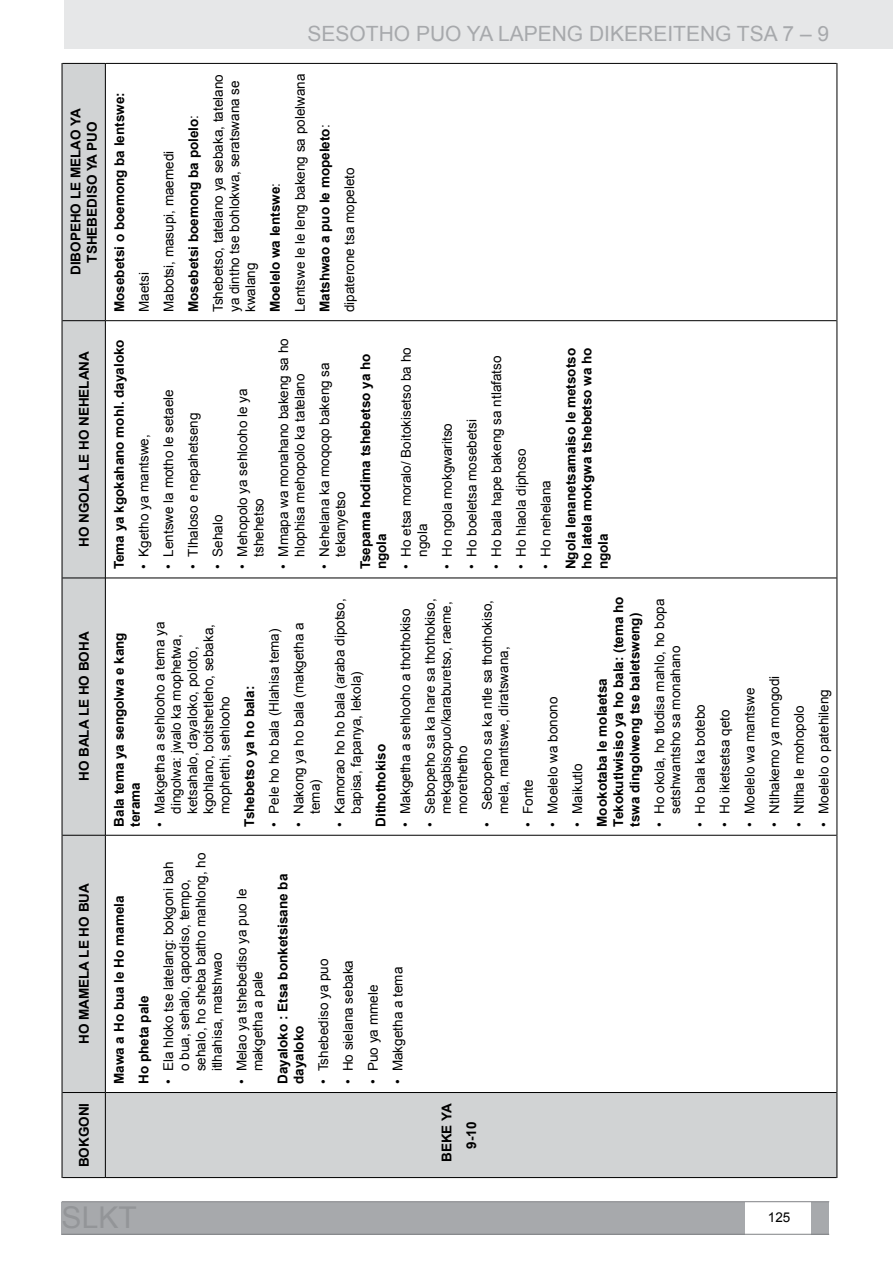
<style>
.page{position:relative;width:893px;height:1263px;background:#fff}
.page>*{position:absolute;margin:0;border:0;box-sizing:border-box;transform-origin:0 0}
.t1{font:21px "Arial";color:#a7a9ac}
.t2{font:13.5px/16.2px "Arial";color:#000}
.t3{font:700 13.5px/16.2px "Arial";color:#000}
.s1{font-weight:700}
</style>
<div class="page">
<div style="left:64px;top:0;width:829px;height:49px;background:#e6e7e8"></div>
<div style="left:62px;top:1202px;width:683px;height:32px;background:#a7a9ac"></div>
<div style="left:812px;top:1202px;width:17px;height:32px;background:#a7a9ac"></div>
<hr style="left:62px;top:1234px;width:767px;height:1px;background:#808285">
<hr style="left:62px;top:1201px;width:767px;height:1px;background:#808285">
<div style="left:63px;top:64px;width:42px;height:1113px;background:#d1d3d4"></div>
<div style="left:105px;top:1092px;width:732px;height:85px;background:#d1d3d4"></div>
<hr style="left:62px;top:1177px;width:43px;height:1px;background:#000">
<hr style="left:62px;top:1092px;width:43px;height:1px;background:#000">
<hr style="left:62px;top:835px;width:43px;height:1px;background:#000">
<hr style="left:62px;top:578px;width:43px;height:1px;background:#000">
<hr style="left:62px;top:320px;width:43px;height:1px;background:#000">
<hr style="left:62px;top:63px;width:43px;height:1px;background:#000">
<hr style="left:62px;top:1092px;width:1px;height:86px;background:#000">
<hr style="left:62px;top:835px;width:1px;height:257px;background:#000">
<hr style="left:62px;top:578px;width:1px;height:257px;background:#000">
<hr style="left:62px;top:321px;width:1px;height:257px;background:#000">
<hr style="left:62px;top:63px;width:1px;height:258px;background:#000">
<hr style="left:105px;top:1092px;width:1px;height:86px;background:#000">
<hr style="left:105px;top:835px;width:1px;height:257px;background:#000">
<hr style="left:105px;top:578px;width:1px;height:257px;background:#000">
<hr style="left:105px;top:321px;width:1px;height:257px;background:#000">
<hr style="left:105px;top:63px;width:1px;height:258px;background:#000">
<hr style="left:106px;top:1177px;width:731px;height:1px;background:#000">
<hr style="left:106px;top:1092px;width:731px;height:1px;background:#000">
<hr style="left:106px;top:835px;width:731px;height:1px;background:#000">
<hr style="left:106px;top:578px;width:731px;height:1px;background:#000">
<hr style="left:106px;top:320px;width:731px;height:1px;background:#000">
<hr style="left:106px;top:63px;width:731px;height:1px;background:#000">
<hr style="left:837px;top:1092px;width:1px;height:86px;background:#000">
<hr style="left:837px;top:835px;width:1px;height:257px;background:#000">
<hr style="left:837px;top:578px;width:1px;height:257px;background:#000">
<hr style="left:837px;top:321px;width:1px;height:257px;background:#000">
<hr style="left:837px;top:63px;width:1px;height:258px;background:#000">
<p class="t3" style="left:68px;top:275px;width:168px;text-align:center;rotate:-90deg">DIBOPEHO LE MELAO YA<br>TSHEBEDISO YA PUO</p>
<p class="t3" style="left:76px;top:547px;width:198px;rotate:-90deg">HO NGOLA LE HO NEHELANA</p>
<p class="t3" style="left:76px;top:781px;width:151px;rotate:-90deg">HO BALA LE HO BOHA</p>
<p class="t3" style="left:76px;top:1044px;width:162px;rotate:-90deg">HO MAMELA LE HO BUA</p>
<p class="t3" style="left:76px;top:1167px;width:64px;rotate:-90deg">bokgoni</p>
<h1 class="t1" style="left:307px;top:19px;width:523px">SESOTHO PUO YA LAPENG DIKEREITENG TSA 7 – 9</h1>
<p class="t3" style="left:112px;top:312px;width:221px;rotate:-90deg">Mosebetsi o boemong ba lentswe:</p>
<p class="t3" style="left:111px;top:569px;width:232px;rotate:-90deg">Tema ya kgokahano mohl. dayaloko</p>
<p class="t2" style="left:132px;top:312px;width:239px;line-height:24.8px;rotate:-90deg">Maetsi<br>Mabotsi, masupi, maemedi<br><span class="s1">Mosebetsi boemong ba polelo</span>:<br>Tshebetso, tatelano ya sebaka, tatelano</p>
<p class="t2" style="left:226px;top:312px;width:233px;rotate:-90deg">ya dintho tse bohlokwa, seratswana se kwalang</p>
<p class="t2" style="left:263px;top:312px;width:240px;line-height:24.8px;rotate:-90deg"><span class="s1">Moelelo wa lentswe</span>:<br>Lentswe le le leng bakeng sa polelwana<br><span class="s1">Matshwao a puo le mopeleto</span>: dipaterone tsa mopeleto</p>
<p class="t2" style="left:136px;top:569px;width:137px;rotate:-90deg">• Kgetho ya mantswe,</p>
<p class="t2" style="left:160px;top:569px;width:182px;rotate:-90deg">• Lentswe la motho le setaele</p>
<p class="t2" style="left:185px;top:569px;width:158px;rotate:-90deg">• Tlhaloso e nepahetseng</p>
<p class="t2" style="left:210px;top:569px;width:56px;rotate:-90deg">• Sehalo</p>
<p class="t2" style="left:235px;top:557px;width:170px;text-indent:-13px;rotate:-90deg">• Mehopolo ya sehlooho le ya tshehetso</p>
<p class="t2" style="left:275px;top:557px;width:220px;text-indent:-13px;rotate:-90deg">• Mmapa wa monahano bakeng sa ho hlophisa mehopolo ka tatelano</p>
<p class="t2" style="left:316px;top:557px;width:196px;text-indent:-13px;rotate:-90deg">• Nehelana ka moqoqo bakeng sa tekanyetso</p>
<p class="t3" style="left:358px;top:569px;width:217px;rotate:-90deg">Tsepama hodima tshebetso ya ho ngola</p>
<p class="t2" style="left:398px;top:557px;width:211px;text-indent:-13px;rotate:-90deg">• Ho etsa moralo/ Boitokisetso ba ho ngola</p>
<p class="t2" style="left:439px;top:569px;width:148px;rotate:-90deg">• Ho ngola mokgwaritso</p>
<p class="t2" style="left:464px;top:569px;width:152px;rotate:-90deg">• Ho boeletsa mosebetsi</p>
<p class="t2" style="left:488px;top:569px;width:215px;rotate:-90deg">• Ho bala hape bakeng sa ntlafatso</p>
<p class="t2" style="left:513px;top:569px;width:122px;rotate:-90deg">• Ho hlaola diphoso</p>
<p class="t2" style="left:538px;top:569px;width:91px;rotate:-90deg">• Ho nehelana</p>
<p class="t3" style="left:563px;top:569px;width:224px;text-align:justify;rotate:-90deg">Ngola lenanetsamaiso le metsotso ho latela mokgwa tshebetso wa ho ngola</p>
<p class="t3" style="left:111px;top:827px;width:196px;rotate:-90deg">Bala tema ya sengolwa e kang terama</p>
<p class="t2" style="left:152px;top:814px;width:194px;text-indent:-13px;rotate:-90deg">• Makgetha a sehlooho a tema ya dingolwa: jwalo ka mophetwa, ketsahalo, dayaloko, poloto, kgohlano, boitshetleho, sebaka, mophethi, sehlooho</p>
<p class="t3" style="left:242px;top:827px;width:142px;rotate:-90deg">Tshebetso ya ho bala:</p>
<p class="t2" style="left:266px;top:827px;width:200px;rotate:-90deg">• Pele ho ho bala (Hlahisa tema)</p>
<p class="t2" style="left:291px;top:814px;width:193px;text-indent:-13px;rotate:-90deg">• Nakong ya ho bala (makgetha a tema)</p>
<p class="t2" style="left:332px;top:814px;width:217px;text-indent:-13px;rotate:-90deg">• Kamorao ho ho bala (araba dipotso, bapisa, fapanya, lekola)</p>
<p class="t3" style="left:373px;top:827px;width:84px;rotate:-90deg">Dithothokiso</p>
<p class="t2" style="left:397px;top:827px;width:220px;rotate:-90deg">• Makgetha a sehlooho a thothokiso</p>
<p class="t2" style="left:422px;top:814px;width:217px;text-indent:-13px;rotate:-90deg">• Sebopeho sa ka hare sa thothokiso, mekgabisopuo/karaburetso, raeme, morethetho</p>
<p class="t2" style="left:479px;top:814px;width:215px;text-indent:-13px;rotate:-90deg">• Sebopeho sa ka ntle sa thothokiso, mela, mantswe, diratswana,</p>
<p class="t3" style="left:107px;top:1084px;width:190px;line-height:24.8px;rotate:-90deg">Mawa a Ho bua le Ho mamela<br>Ho pheta pale</p>
<p class="t2" style="left:160px;top:1071px;width:220px;text-indent:-13px;rotate:-90deg">• Ela hloko tse latelang: bokgoni bah o bua, sehalo, qapodiso, tempo, sehalo, ho sheba batho mahlong, ho itlhahisa, matshwao</p>
<p class="t2" style="left:234px;top:1071px;width:184px;text-indent:-13px;rotate:-90deg">• Melao ya tshebediso ya puo le makgetha a pale</p>
<p class="t3" style="left:275px;top:1084px;width:212px;rotate:-90deg">Dayaloko : Etsa bonketsisane ba dayaloko</p>
<p class="t2" style="left:316px;top:1084px;width:127px;rotate:-90deg">• Tshebediso ya puo</p>
<p class="t2" style="left:340px;top:1084px;width:125px;rotate:-90deg">• Ho sielana sebaka</p>
<p class="t2" style="left:365px;top:1084px;width:101px;rotate:-90deg">• Puo ya mmele</p>
<p class="t2" style="left:390px;top:1084px;width:119px;rotate:-90deg">• Makgetha a tema</p>
<p class="t3" style="left:435px;top:1162px;width:60px;line-height:24.8px;text-align:center;rotate:-90deg">BEKE YA<br>9-10</p>
<p class="t2" style="left:520px;top:827px;width:49px;rotate:-90deg">• Fonte</p>
<p class="t2" style="left:545px;top:827px;width:131px;rotate:-90deg">• Moelelo wa bonono</p>
<p class="t2" style="left:569px;top:827px;width:65px;rotate:-90deg">• Maikutlo</p>
<p class="t3" style="left:594px;top:827px;width:232px;rotate:-90deg">Mookotaba le molaetsa<br>Tekokutlwisiso ya ho bala: (tema ho tswa dingolweng tse baletsweng)</p>
<p class="t2" style="left:651px;top:814px;width:217px;text-indent:-13px;rotate:-90deg">• Ho okola, ho tlodisa mahlo, ho bopa setshwantsho sa monahano</p>
<p class="t2" style="left:692px;top:827px;width:124px;rotate:-90deg">• Ho bala ka botebo</p>
<p class="t2" style="left:717px;top:827px;width:119px;rotate:-90deg">• Ho iketsetsa qeto</p>
<p class="t2" style="left:742px;top:827px;width:140px;rotate:-90deg">• Moelelo wa mantswe</p>
<p class="t2" style="left:766px;top:827px;width:152px;rotate:-90deg">• Ntlhakemo ya mongodi</p>
<p class="t2" style="left:791px;top:827px;width:123px;rotate:-90deg">• Ntlha le mohopolo</p>
<p class="t2" style="left:816px;top:827px;width:139px;rotate:-90deg">• Moelelo o patehileng</p>
<p class="t2" style="left:768px;top:1209px;width:24px">125</p>
</div>
